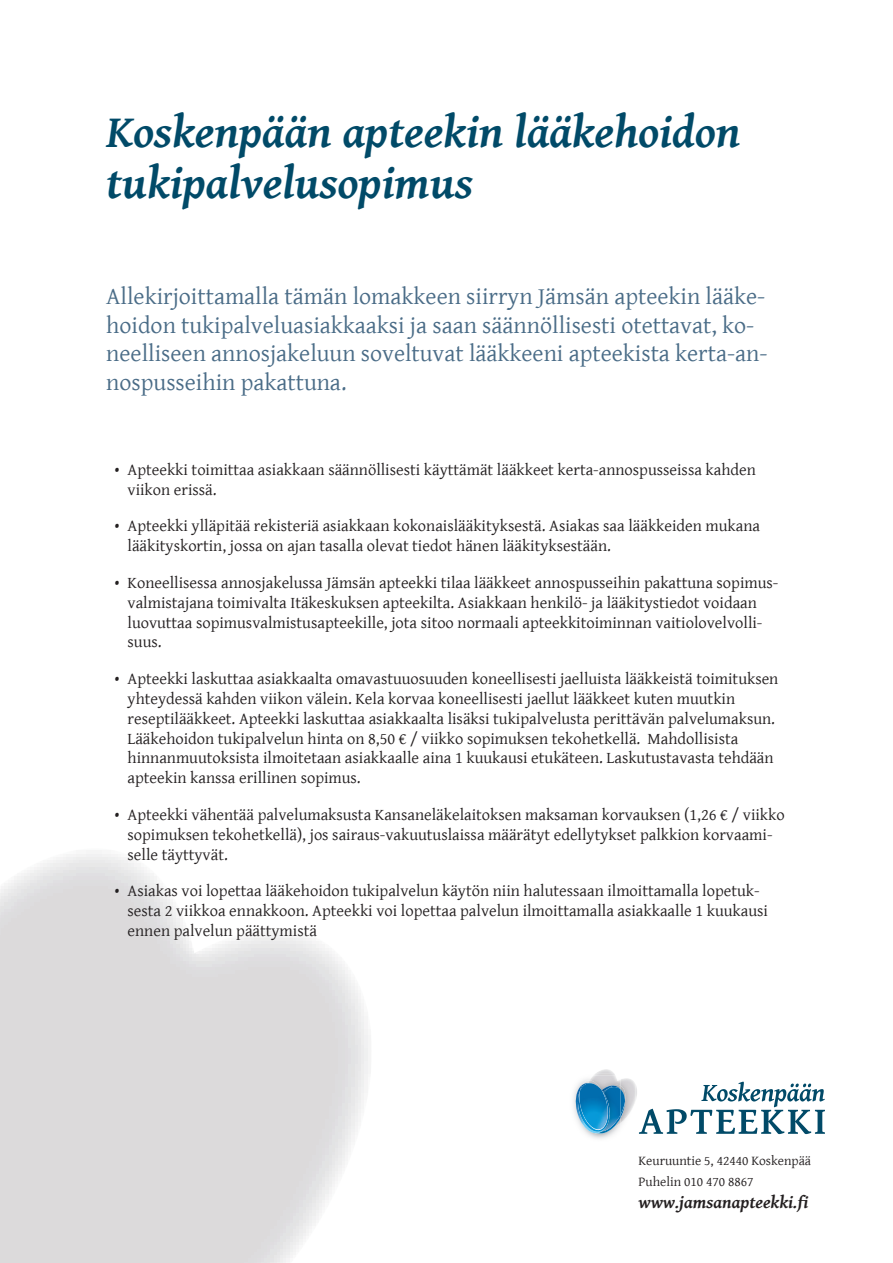
<style>
.page{position:relative;width:893px;height:1263px;background:#fff}
.page>*{position:absolute;margin:0;border:0;box-sizing:border-box;transform-origin:0 0}
.Otsikko1{font:italic 700 46.5px "Gentium Basic";color:#014a68}
.Ingressi{font:24px/28.8px "Gentium Basic";color:#4a6c87}
.t1{font:italic 700 18px "Gentium Basic";color:#231f20}
.t2{font:16.5px/19.8px "Gentium Basic";color:#231f20}
.t3{font:13.5px/21px "Gentium Basic";color:#231f20}
</style>
<div class="page">
<svg style="left:639px;top:1082px;width:186px;height:52px"></svg>
<img style="left:620px;top:1078px;width:16px;height:45px">
<img style="left:620px;top:1086px;width:6px;height:32px">
<img style="left:620px;top:1089px;width:5px;height:26px">
<img style="left:594px;top:1073px;width:22px;height:3px">
<img style="left:590px;top:1076px;width:30px;height:58px">
<img style="left:597px;top:1133px;width:16px;height:1px">
<svg style="left:574px;top:1080px;width:46px;height:53px"></svg>
<img style="left:579px;top:1083px;width:30px;height:46px">
<p class="Otsikko1" style="left:106px;top:97px;width:636px">Koskenpään apteekin lääkehoidon</p>
<p class="Otsikko1" style="left:106px;top:148px;width:368px">tukipalvelusopimus</p>
<p class="Ingressi" style="left:106px;top:281px;width:663px">Allekirjoittamalla tämän lomakkeen siirryn Jämsän apteekin lääke&shy;hoidon tukipalveluasiakkaaksi ja saan säännöllisesti otettavat, ko&shy;neelliseen annosjakeluun soveltuvat lääkkeeni apteekista kerta-an&shy;nospusseihin pakattuna.</p>
<p class="t2" style="left:128px;top:459px;width:630px;text-indent:-13px">• Apteekki toimittaa asiakkaan säännöllisesti käyttämät lääkkeet kerta-annospusseissa kahden viikon erissä.</p>
<p class="t2" style="left:128px;top:516px;width:634px;text-indent:-13px">• Apteekki yllä pitää rekisteriä asiakkaan kokonaislääkityk sestä. Asiakas saa lääkkeiden mukana lääki tyskortin, jossa on ajan tasalla olevat tiedot hänen lääkityksestään.</p>
<p class="t2" style="left:128px;top:572px;width:652px;text-indent:-13px">• Koneellisessa annosjakelussa Jämsän apteekki tilaa lääkkeet annospusseihin pakattuna sopimus&shy;valmistajana toimivalta Itäkeskuksen apteekilta. Asiakkaan hen kilö- ja lääkitystie dot voidaan luovuttaa sopimus valmistusapteekille, jota sitoo normaali ap teekki toiminnan vaitiolovelvolli&shy;suus.</p>
<p class="t2" style="left:128px;top:668px;width:652px;text-indent:-13px">• Apteekki laskuttaa asiakkaalta omavastuuosuuden koneellisesti jaelluista lääkkeistä toimituksen yhteydessä kahden viikon välein. Kela korvaa koneellisesti jaellut lääkkeet kuten muutkin reseptilääkkeet. Apteekki laskuttaa asiakkaalta lisäksi tukipalvelusta perittävän palvelumaksun.<br>Lääkehoidon tukipalvelun hinta on 8,50 € / viikko sopimuksen tekohetkellä. Mahdollisista hinnanmuutoksista ilmoitetaan asiakkaalle aina 1 kuukausi etukäteen. Laskutustavasta tehdään apteekin kanssa erillinen sopimus.</p>
<p class="t2" style="left:128px;top:804px;width:659px;text-indent:-13px">• Apteekki vähentää palvelumaksusta Kansaneläkelaitoksen maksaman korvauksen (1,26 € / viikko sopimuksen tekohetkellä), jos sairaus-vakuutuslaissa määrätyt edellytykset palkkion korvaami&shy;selle täyttyvät.</p>
<p class="t2" style="left:128px;top:881px;width:642px;text-indent:-13px">• Asiakas voi lopettaa lääkehoidon tuki palvelun käytön niin halutessaan il moittamalla lopetuk&shy;sesta 2 viikkoa ennakkoon. Apteekki voi lopettaa palvelun ilmoittamalla asiakkaalle 1 kuukausi ennen palvelun päättymistä</p>
<p class="t3" style="left:638px;top:1150px;width:174px">Keuruuntie 5, 42440 Koskenpää<br>Puhelin 010 470 8867</p>
<p class="t1" style="left:638px;top:1188px;width:172px">www.jamsanapteekki.fi</p>
</div>
